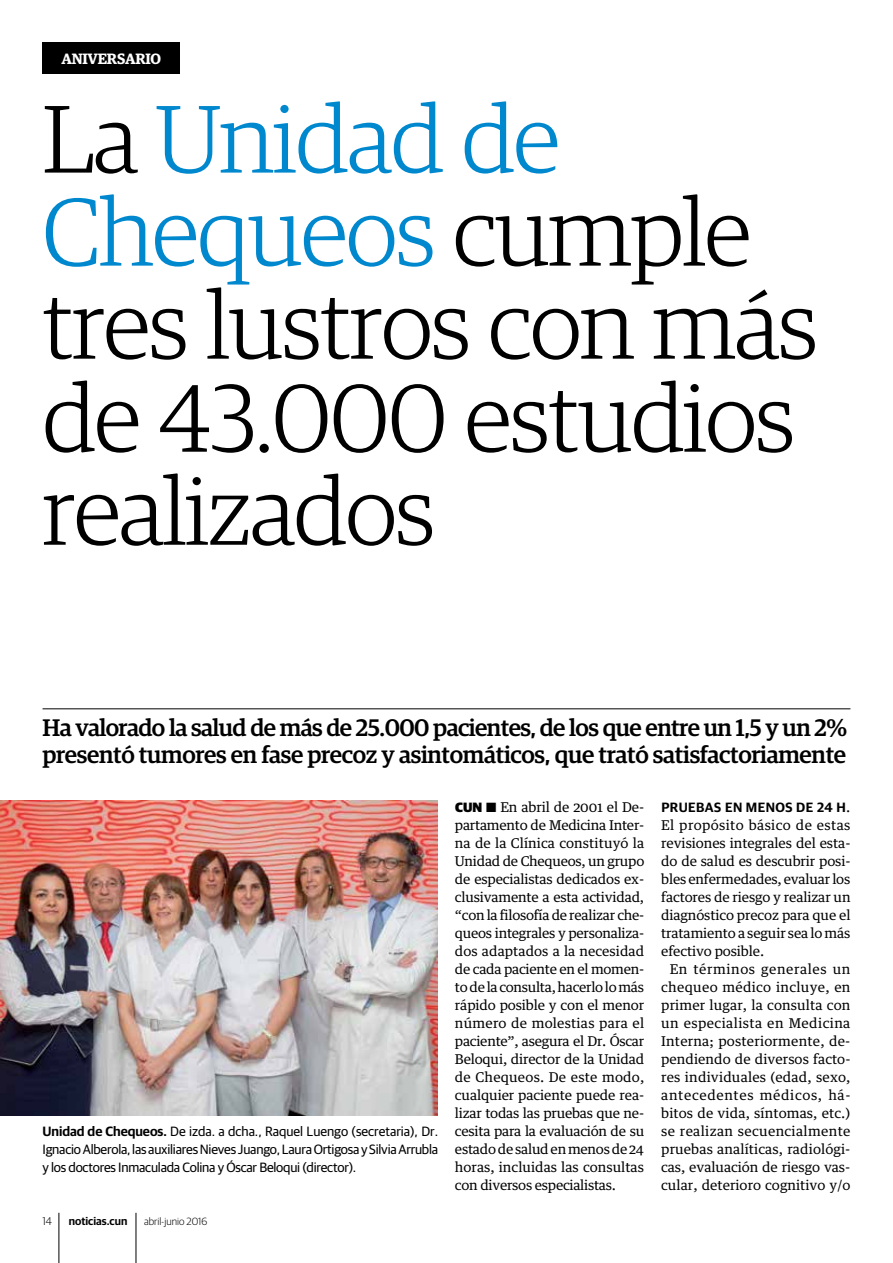
<style>
.page{position:relative;width:893px;height:1263px;background:#fff}
.page>*{position:absolute;margin:0;border:0;box-sizing:border-box;transform-origin:0 0}
.t1{font:300 96px/93px "Guardian Egyp";letter-spacing:-.015em;color:#000}
.t2{font:500 24px/27px "Guardian Egyp";letter-spacing:-.015em;color:#000}
.t3{font:600 15px "Guardian Egyp";letter-spacing:-.015em;color:#fff}
.t4{font:13.5px/18px "Guardian Text Egyp";letter-spacing:-.01em;color:#000;text-align:justify}
.t5{font:13.5px/18px "Guardian Sans";letter-spacing:-.015em;color:#000;text-align:justify}
.t6{font:600 13.5px "Guardian Sans";color:#000}
.t7{font:600 11.25px "Guardian Sans";color:#000}
.t8{font:300 11.25px "Guardian Sans";color:#000}
.t9{font:300 10.5px "Guardian Sans";color:#000}
.s1{color:#0088ce}
.s2{font-family:"Guardian Text Egyp";font-weight:400}
.s3{font-family:"Guardian Sans";font-weight:900}
.s4{font-weight:600}
</style>
<div class="page">
<hr style="left:59px;top:1213px;width:1px;height:50px;background:#000">
<hr style="left:136px;top:1213px;width:1px;height:50px;background:#000">
<div style="left:43px;top:43px;width:137px;height:31px;background:#000"></div>
<hr style="left:43px;top:708px;width:807px;height:1px;background:#000">
<img style="left:0;top:800px;width:438px;height:315px">
<p class="t3" style="left:61px;top:48px;width:101px">ANIVERSARIO</p>
<h1 class="t1" style="left:43px;top:88px;width:777px">La <span class="s1">Unidad de<br>Chequeos</span> cumple tres lustros con más de 43.000 estudios realizados</h1>
<h2 class="t2" style="left:43px;top:712px;width:806px">Ha valorado la salud de más de 25.000 pacientes, de los que entre un 1,5 y un 2% presentó tumores en fase precoz y asintomáticos, que trató satisfactoriamente</h2>
<p class="t6" style="left:661px;top:797px;width:10px">prue</p>
<p class="t6" style="left:696px;top:797px;width:60px">basenmen</p>
<p class="t6" style="left:776px;top:797px;width:76px">os de 24 h<span class="s2">.</span></p>
<p class="t4" style="left:661px;top:815px;width:191px">El propósito básico de estas revisiones integrales del esta&shy;do de salud es descubrir posi&shy;bles enfermedades, evaluar los factores de riesgo y realizar un diagnóstico precoz para que el tratamiento a seguir sea lo más efectivo posible.</p>
<p class="t4" style="left:661px;top:959px;width:191px;text-indent:9px">En términos generales un chequeo médico incluye, en primer lugar, la consulta con un especialista en Medicina Interna; posteriormente, de&shy;pendiendo de diversos facto&shy;res individuales (edad, sexo, antecedentes médicos, há&shy;bitos de vida, síntomas, etc.) se realizan secuencialmente pruebas analíticas, radiológi&shy;cas, evaluación de riesgo vas&shy;cular, deterioro cognitivo y/o</p>
<p class="t4" style="left:455px;top:797px;width:191px"><span class="s3">CUN</span> ■ En abril de 2001 el De&shy;partamento de Medicina Inter&shy;na de la Clínica constituyó la Unidad de Chequeos, un grupo de especialistas dedicados ex&shy;clusivamente a esta actividad, “con la filosofía de realizar che&shy;queos integrales y personaliza&shy;dos adaptados a la necesidad de cada paciente en el momen&shy;to de la consulta, hacerlo lo más rápido posible y con el menor número de molestias para el paciente”, asegura el Dr. Óscar Beloqui, director de la Unidad de Chequeos. De este modo, cualquier paciente puede rea&shy;lizar todas las pruebas que ne&shy;cesita para la evaluación de su estado de salud en menos de 24 horas, incluidas las consultas con diversos especialistas.</p>
<p class="t5" style="left:43px;top:1121px;width:397px"><span class="s4">Unidad de Chequeos.</span> De izda. a dcha., Raquel Luengo (secretaria), Dr.<br>Ignacio Alberola, las auxiliares Nieves Juango, Laura Ortigosa y Silvia Arrubla y los doctores Inmaculada Colina y Óscar Beloqui (director).</p>
<p class="t8" style="left:43px;top:1213px;width:11px">14</p>
<p class="t7" style="left:69px;top:1212px;width:60px">noticias.cun</p>
<p class="t9" style="left:144px;top:1214px;width:65px">abril-junio 2016</p>
</div>
